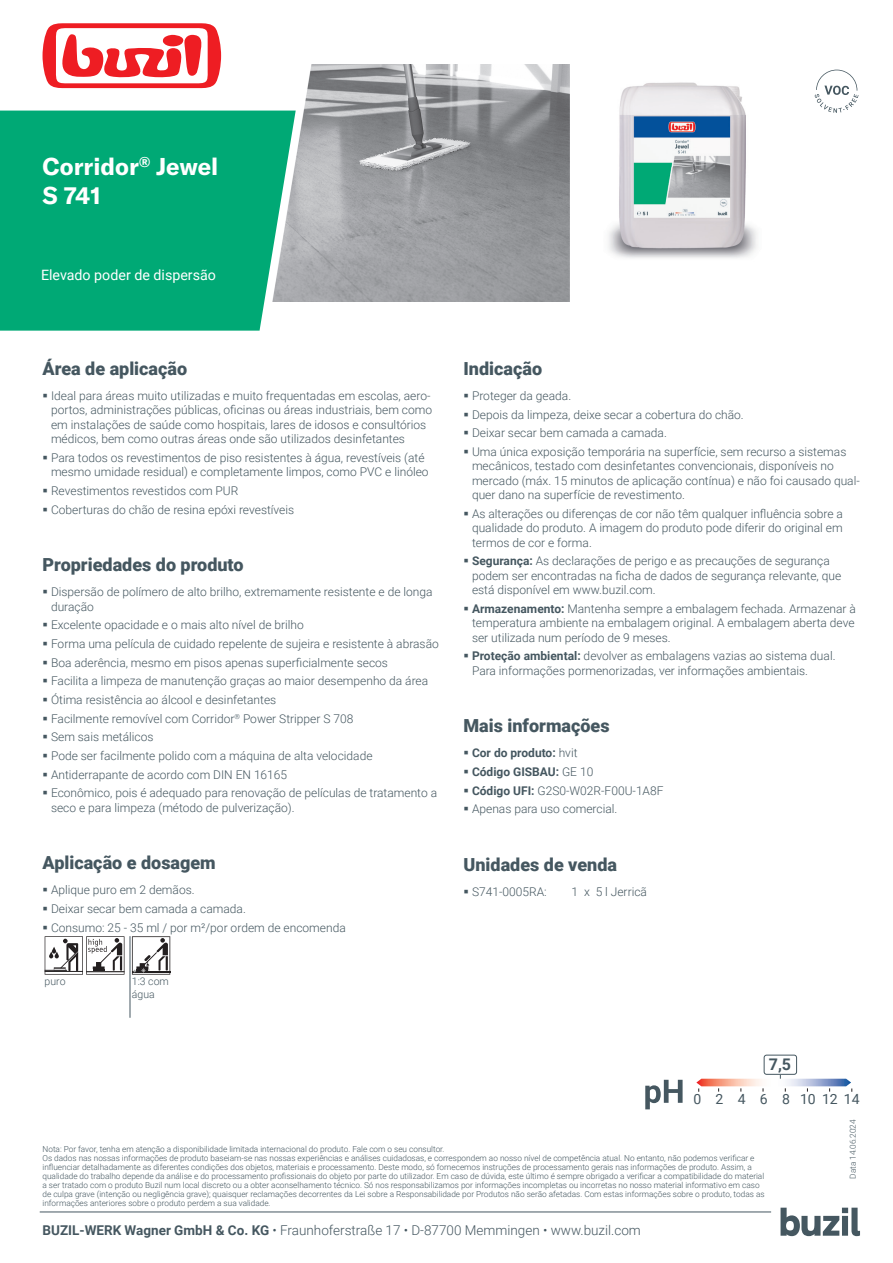
<style>
.page{position:relative;width:893px;height:1263px;background:#fff}
.page>*{position:absolute;margin:0;border:0;box-sizing:border-box;transform-origin:0 0}
.t1{font:700 24px/28.8px "GT America LCG";color:#fff}
.t2{font:900 18px "Roboto";color:#455760}
.t3{font:700 16.05px "Roboto";color:#455760}
.t4{font:14.25px "Roboto";color:#fff}
.t5{font:13.95px "Roboto";color:#455760}
.t6{font:300 13.5px "Roboto";color:#455760}
.t7{font:300 12px/14.4px "Roboto";color:#455760}
.t8{font:700 12px "Roboto";color:#455760}
.t9{font:300 10.5px/12.6px "Roboto";color:#455760}
.t10{font:300 8.25px/9px "Roboto";color:#455760}
.s1{font-weight:700}
.s2{font-weight:300}
</style>
<div class="page">
<img style="left:269px;top:64px;width:300px;height:238px">
<svg style="left:814px;top:69px;width:45px;height:44px"></svg>
<svg style="left:43px;top:23px;width:178px;height:65px"></svg>
<div style="left:0;top:111px;width:296px;height:220px;background:#00a975"></div>
<svg style="left:45px;top:936px;width:79px;height:39px"></svg>
<svg style="left:132px;top:936px;width:38px;height:39px"></svg>
<hr style="left:130px;top:936px;width:1px;height:82px;background:#455760">
<hr style="left:40px;top:1212px;width:731px;height:1px;background:#455760">
<svg style="left:780px;top:1208px;width:80px;height:28px"></svg>
<img style="left:608px;top:82px;width:149px;height:176px">
<svg style="left:645px;top:1080px;width:38px;height:29px"></svg>
<svg style="left:696px;top:1075px;width:156px;height:17px"></svg>
<div style="left:764px;top:1054px;width:33px;height:21px;border:1px solid #455760;border-radius:2px"></div>
<h1 class="t1" style="left:43px;top:152px;width:177px">Corridor<sup>®</sup> Jewel<br>S 741</h1>
<p class="t4" style="left:41px;top:265px;width:176px">Elevado poder de dispersão</p>
<h2 class="t2" style="left:43px;top:356px;width:146px">Área de aplicação</h2>
<p class="t7" style="left:51px;top:388px;width:383px;text-indent:-9px">▪ Ideal para áreas muito utilizadas e muito frequentadas em escolas, aero&shy;portos, administrações públicas, oficinas ou áreas industriais, bem como em instalações de saúde como hospitais, lares de idosos e consultórios médicos, bem como outras áreas onde são utilizados desinfetantes</p>
<p class="t7" style="left:51px;top:450px;width:379px;text-indent:-9px">▪ Para todos os revestimentos de piso resistentes à água, revestíveis (até mesmo umidade residual) e completamente limpos, como PVC e linóleo</p>
<p class="t7" style="left:43px;top:483px;width:197px">▪ Revestimentos revestidos com PUR</p>
<p class="t7" style="left:43px;top:502px;width:253px">▪ Coberturas do chão de resina epóxi revestíveis</p>
<h2 class="t2" style="left:43px;top:552px;width:203px">Propriedades do produto</h2>
<p class="t7" style="left:51px;top:584px;width:383px;text-indent:-9px">▪ Dispersão de polímero de alto brilho, extremamente resistente e de longa duração</p>
<p class="t7" style="left:43px;top:617px;width:263px">▪ Excelente opacidade e o mais alto nível de brilho</p>
<p class="t7" style="left:43px;top:636px;width:398px">▪ Forma uma película de cuidado repelente de sujeira e resistente à abrasão</p>
<p class="t7" style="left:43px;top:655px;width:347px">▪ Boa aderência, mesmo em pisos apenas superficialmente secos</p>
<p class="t7" style="left:43px;top:673px;width:387px">▪ Facilita a limpeza de manutenção graças ao maior desempenho da área</p>
<p class="t7" style="left:43px;top:692px;width:235px">▪ Ótima resistência ao álcool e desinfetantes</p>
<p class="t7" style="left:43px;top:711px;width:312px">▪ Facilmente removível com Corridor<sup>®</sup> Power Stripper S 708</p>
<p class="t7" style="left:43px;top:729px;width:113px">▪ Sem sais metálicos</p>
<p class="t7" style="left:43px;top:748px;width:332px">▪ Pode ser facilmente polido com a máquina de alta velocidade</p>
<p class="t7" style="left:43px;top:767px;width:246px">▪ Antiderrapante de acordo com DIN EN 16165</p>
<p class="t7" style="left:51px;top:785px;width:388px;text-indent:-9px">▪ Econômico, pois é adequado para renovação de películas de tratamento a seco e para limpeza (método de pulverização).</p>
<h2 class="t2" style="left:43px;top:850px;width:175px">Aplicação e dosagem</h2>
<p class="t7" style="left:43px;top:882px;width:154px">▪ Aplique puro em 2 demãos.</p>
<p class="t7" style="left:43px;top:901px;width:205px">▪ Deixar secar bem camada a camada.</p>
<p class="t7" style="left:43px;top:920px;width:305px">▪ Consumo: 25 - 35 ml / por m²/por ordem de encomenda</p>
<p class="t9" style="left:45px;top:974px;width:22px">puro</p>
<p class="t9" style="left:132px;top:974px;width:38px">1:3 com água</p>
<h2 class="t2" style="left:463px;top:356px;width:80px">Indicação</h2>
<p class="t7" style="left:463px;top:388px;width:109px">▪ Proteger da geada.</p>
<p class="t7" style="left:463px;top:407px;width:282px">▪ Depois da limpeza, deixe secar a cobertura do chão.</p>
<p class="t7" style="left:463px;top:425px;width:205px">▪ Deixar secar bem camada a camada.</p>
<p class="t7" style="left:472px;top:444px;width:389px;text-indent:-9px">▪ Uma única exposição temporária na superfície, sem recurso a sistemas mecânicos, testado com desinfetantes convencionais, disponíveis no mercado (máx. 15 minutos de aplicação contínua) e não foi causado qual&shy;quer dano na superfície de revestimento.</p>
<p class="t7" style="left:472px;top:506px;width:373px;text-align:justify;text-indent:-9px">▪ As alterações ou diferenças de cor não têm qualquer influência sobre a qualidade do produto. A imagem do produto pode diferir do original em termos de cor e forma.</p>
<p class="t7" style="left:472px;top:553px;width:371px;text-indent:-9px">▪ <span class="s1">Segurança:</span> As declarações de perigo e as precauções de segurança podem ser encontradas na ficha de dados de segurança relevante, que está disponível em www.buzil.com.</p>
<p class="t7" style="left:472px;top:601px;width:385px;text-align:justify;text-indent:-9px">▪ <span class="s1">Armazenamento:</span> Mantenha sempre a embalagem fechada. Armazenar à temperatura ambiente na embalagem original. A embalagem aberta deve ser utilizada num período de 9 meses.</p>
<p class="t7" style="left:472px;top:648px;width:365px;text-indent:-9px">▪ <span class="s1">Proteção ambiental:</span> devolver as embalagens vazias ao sistema dual.<br>Para informações pormenorizadas, ver informações ambientais.</p>
<h2 class="t2" style="left:463px;top:713px;width:148px">Mais informações</h2>
<p class="t8" style="left:463px;top:745px;width:116px">▪ Cor do produto: <span class="s2">hvit</span></p>
<p class="t8" style="left:463px;top:763px;width:131px">▪ Código GISBAU: <span class="s2">GE 10</span></p>
<p class="t7" style="left:463px;top:783px;width:202px">▪ <span class="s1">Código UFI:</span> G2S0-W02R-F00U-1A8F</p>
<p class="t7" style="left:463px;top:801px;width:155px">▪ Apenas para uso comercial.</p>
<h2 class="t2" style="left:463px;top:852px;width:155px">Unidades de venda</h2>
<p class="t7" style="left:463px;top:884px;width:85px">▪ S741-0005RA:</p>
<p class="t7" style="left:571px;top:884px;width:77px">1 x 5 l Jerricã</p>
<h3 class="t3" style="left:769px;top:1052px;width:24px">7,5</h3>
<p class="t5" style="left:694px;top:1089px;width:168px">0 2 4 6 8 101214</p>
<p class="t10" style="left:43px;top:1144px;width:724px">Nota: Por favor, tenha em atenção a disponibilidade limitada internacional do produto. Fale com o seu consultor.<br>Os dados nas nossas informações de produto baseiam-se nas nossas experiências e análises cuidadosas, e correspondem ao nosso nível de competência atual. No entanto, não podemos verificar e influenciar detalhadamente as diferentes condições dos objetos, materiais e processamento. Deste modo, só fornecemos instruções de processamento gerais nas informações de produto. Assim, a qualidade do trabalho depende da análise e do processamento profissionais do objeto por parte do utilizador. Em caso de dúvida, este último é sempre obrigado a verificar a compatibilidade do material a ser tratado com o produto Buzil num local discreto ou a obter aconselhamento técnico. Só nos responsabilizamos por informações incompletas ou incorretas no nosso material informativo em caso de culpa grave (intenção ou negligência grave); quaisquer reclamações decorrentes da Lei sobre a Responsabilidade por Produtos não serão afetadas. Com estas informações sobre o produto, todas as informações anteriores sobre o produto perdem a sua validade.</p>
<p class="t6" style="left:43px;top:1221px;width:600px"><span class="s1">BUZIL-WERK Wagner GmbH &amp; Co. KG</span> • Fraunhoferstraße 17 • D-87700 Memmingen • www.buzil.com</p>
<p class="t10" style="left:848px;top:1179px;width:61px;rotate:-90deg">Data 14.06.2024</p>
</div>
